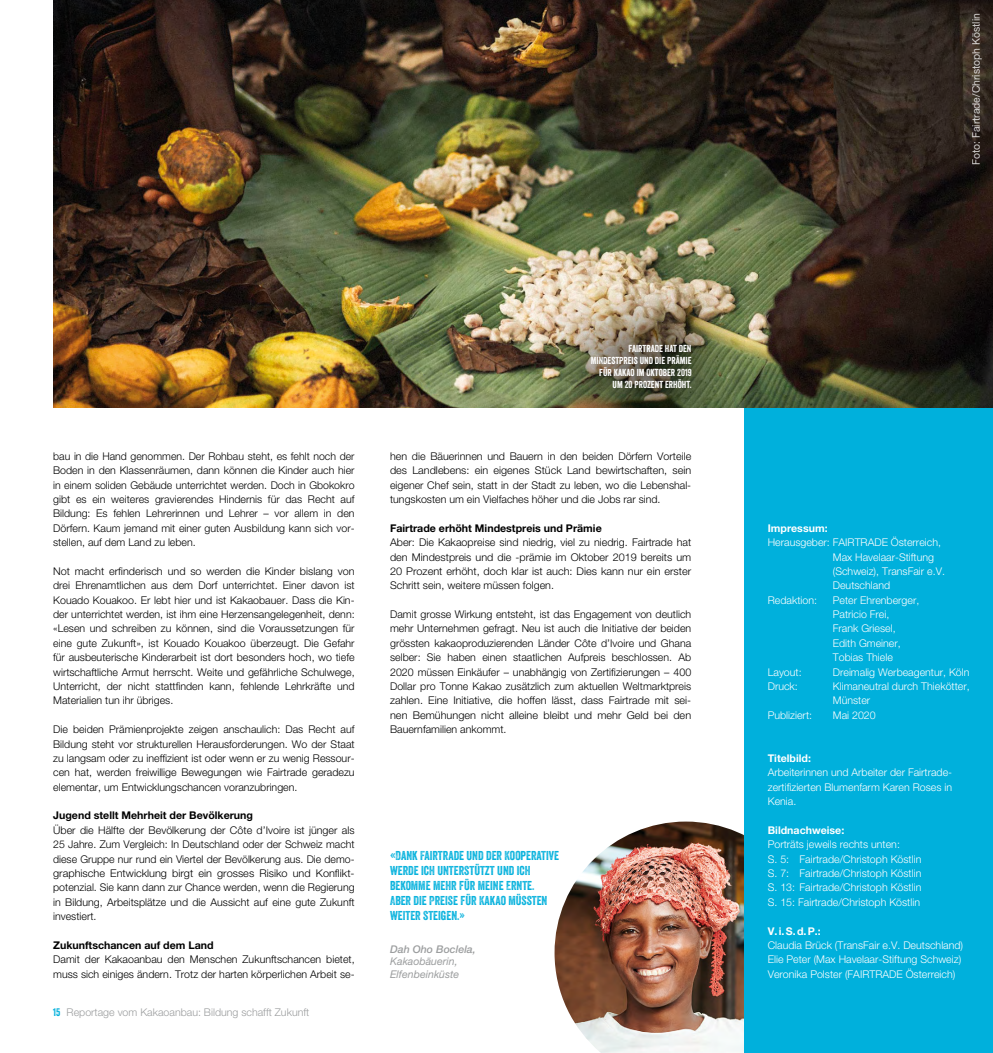
<style>
.page{position:relative;width:993px;height:1053px;background:#fff}
.page>*{position:absolute;margin:0;border:0;box-sizing:border-box;transform-origin:0 0}
.t1{font:12.5px/15px "Veneer Two";color:#00b0dc}
.t2{font:300 10.62px/14.4px "Helvetica Neue";color:#000;text-align:justify}
.t3{font:300 10.62px/14.4px "Helvetica Neue";color:#fff}
.t4{font:700 10.62px "Helvetica Neue";color:#000}
.t5{font:300 10.62px "Helvetica Neue";color:#9c9e9f}
.t6{font:700 10.62px "Helvetica Neue";color:#fff}
.t7{font:10.62px "Helvetica Neue LT Std";color:#fff}
.t8{font:italic 10.62px/12.5px "Helvetica Neue LT Std";color:#9c9e9f}
.t9{font:italic 500 10.62px "Helvetica Neue LT Std";color:#9c9e9f}
.t10{font:9.88px/11.8px "Veneer";color:#fff;text-align:right}
.s1{font-family:"Veneer";font-weight:400;color:#00b0dc}
</style>
<div class="page">
<img style="left:554px;top:821px;width:190px;height:231px">
<div style="left:744px;top:0;width:248px;height:1052px;background:#00b0dc"></div>
<img style="left:53px;top:0;width:939px;height:407px">
<div style="left:520px;top:287px;width:224px;height:120px;background:#000;opacity:.75"></div>
<p class="t2" style="left:53px;top:448px;width:303px">bau in die Hand genommen. Der Rohbau steht, es fehlt noch der Boden in den Klassenräumen, dann können die Kinder auch hier in einem soliden Gebäude unterrichtet werden. Doch in Gbokokro gibt es ein weiteres gravierendes Hindernis für das Recht auf Bildung: Es fehlen Lehrerinnen und Lehrer – vor allem in den Dörfern. Kaum jemand mit einer guten Ausbildung kann sich vor&shy;stellen, auf dem Land zu leben.</p>
<p class="t2" style="left:53px;top:563px;width:303px">Not macht erfinderisch und so werden die Kinder bislang von drei Ehrenamtlichen aus dem Dorf unterrichtet. Einer davon ist Kouado Kouakoo. Er lebt hier und ist Kakaobauer. Dass die Kin&shy;der unterrichtet werden, ist ihm eine Herzensangelegenheit, denn: «Lesen und schreiben zu können, sind die Voraussetzungen für eine gute Zukunft», ist Kouado Kouakoo überzeugt. Die Gefahr für ausbeuterische Kinderarbeit ist dort besonders hoch, wo tiefe wirtschaftliche Armut herrscht. Weite und gefährliche Schulwege, Unterricht, der nicht stattfinden kann, fehlende Lehrkräfte und Materialien tun ihr übriges.</p>
<p class="t2" style="left:53px;top:722px;width:303px">Die beiden Prämienprojekte zeigen anschaulich: Das Recht auf Bildung steht vor strukturellen Herausforderungen. Wo der Staat zu langsam oder zu ineffizient ist oder wenn er zu wenig Ressour&shy;cen hat, werden freiwillige Bewegungen wie Fairtrade geradezu elementar, um Entwicklungschancen voranzubringen.</p>
<p class="t4" style="left:53px;top:809px;width:201px">Jugend stellt Mehrheit der Bevölkerung</p>
<p class="t2" style="left:53px;top:822px;width:303px">Über die Hälfte der Bevölkerung der Côte d’Ivoire ist jünger als 25 Jahre. Zum Vergleich: In Deutschland oder der Schweiz macht diese Gruppe nur rund ein Viertel der Bevölkerung aus. Die demo&shy;graphische Entwicklung birgt ein grosses Risiko und Konflikt&shy;potenzial. Sie kann dann zur Chance werden, wenn die Regierung in Bildung, Arbeitsplätze und die Aussicht auf eine gute Zukunft investiert.</p>
<p class="t4" style="left:53px;top:938px;width:162px">Zukunftschancen auf dem Land</p>
<p class="t2" style="left:53px;top:952px;width:303px">Damit der Kakaoanbau den Menschen Zukunftschancen bietet, muss sich einiges ändern. Trotz der harten körperlichen Arbeit se---</p>
<p class="t5" style="left:53px;top:1005px;width:257px"><span class="s1">15</span> Reportage vom Kakaoanbau: Bildung schafft Zukunft</p>
<p class="t10" style="left:590px;top:343px;width:102px">FAIRTRADE HAT DEN<br>MINDESTPREIS UND DIE PRÄMIE<br>FÜR KAKAO IM OKTOBER 2019<br>UM 20 PROZENT ERHÖHT.</p>
<p class="t2" style="left:390px;top:448px;width:302px">hen die Bäuerinnen und Bauern in den beiden Dörfern Vorteile des Landlebens: ein eigenes Stück Land bewirtschaften, sein eigener Chef sein, statt in der Stadt zu leben, wo die Lebenshal&shy;tungskosten um ein Vielfaches höher und die Jobs rar sind.</p>
<p class="t4" style="left:390px;top:521px;width:213px">Fairtrade erhöht Mindestpreis und Prämie</p>
<p class="t2" style="left:390px;top:535px;width:302px">Aber: Die Kakaopreise sind niedrig, viel zu niedrig. Fairtrade hat den Mindestpreis und die -prämie im Oktober 2019 bereits um 20 Prozent erhöht, doch klar ist auch: Dies kann nur ein erster Schritt sein, weitere müssen folgen.</p>
<p class="t2" style="left:390px;top:607px;width:302px">Damit grosse Wirkung entsteht, ist das Engagement von deutlich mehr Unternehmen gefragt. Neu ist auch die Initiative der beiden grössten kakaoproduzierenden Länder Côte d’Ivoire und Ghana selber: Sie haben einen staatlichen Aufpreis beschlossen. Ab 2020 müssen Einkäufer – unabhängig von Zertifizierungen – 400<br>Dollar pro Tonne Kakao zusätzlich zum aktuellen Weltmarktpreis zahlen. Eine Initiative, die hoffen lässt, dass Fairtrade mit sei&shy;nen Bemühungen nicht alleine bleibt und mehr Geld bei den Bauernfamilien ankommt.</p>
<p class="t1" style="left:390px;top:848px;width:170px">«DANK FAIRTRADE UND DER KOOPERATIVE<br>WERDE ICH UNTERSTÜTZT UND ICH<br>BEKOMME MEHR FÜR MEINE ERNTE.<br>ABER DIE PREISE FÜR KAKAO MÜSSTEN<br>WEITER STEIGEN.»</p>
<p class="t9" style="left:390px;top:942px;width:87px">Dah Oho Boclela,</p>
<p class="t8" style="left:390px;top:954px;width:71px">Kakaobäuerin,<br>Elfenbeinküste</p>
<p class="t7" style="left:969px;top:165px;width:154px;rotate:-90deg">Foto: Fairtrade/Christoph Köstlin</p>
<p class="t6" style="left:767px;top:521px;width:61px">Impressum:</p>
<p class="t3" style="left:767px;top:535px;width:175px">Herausgeber: FAIRTRADE Österreich,</p>
<p class="t3" style="left:832px;top:549px;width:103px">Max Havelaar-Stiftung</p>
<p class="t3" style="left:832px;top:563px;width:114px">(Schweiz), TransFair e.V.</p>
<p class="t3" style="left:832px;top:578px;width:59px">Deutschland</p>
<p class="t3" style="left:767px;top:592px;width:51px">Redaktion:</p>
<p class="t3" style="left:832px;top:592px;width:88px">Peter Ehrenberger,<br>Patricio Frei,<br>Frank Griesel,<br>Edith Gmeiner,<br>Tobias Thiele</p>
<p class="t3" style="left:767px;top:664px;width:35px">Layout:</p>
<p class="t3" style="left:832px;top:664px;width:138px">Dreimalig Werbeagentur, Köln</p>
<p class="t3" style="left:767px;top:678px;width:32px">Druck:</p>
<p class="t3" style="left:832px;top:678px;width:138px">Klimaneutral durch Thiekötter,<br>Münster</p>
<p class="t3" style="left:767px;top:707px;width:46px">Publiziert:</p>
<p class="t3" style="left:832px;top:707px;width:44px">Mai 2020</p>
<p class="t6" style="left:767px;top:751px;width:45px">Titelbild:</p>
<p class="t3" style="left:767px;top:765px;width:186px;text-align:justify">Arbeiterinnen und Arbeiter der Fairtrade&shy;zertifizierten Blumenfarm Karen Roses in Kenia.</p>
<p class="t6" style="left:767px;top:823px;width:78px">Bildnachweise:</p>
<p class="t3" style="left:767px;top:837px;width:155px">Porträts jeweils rechts unten:<br>S. 5: Fairtrade/Christoph Köstlin S. 7: Fairtrade/Christoph Köstlin S. 13: Fairtrade/Christoph Köstlin S. 15: Fairtrade/Christoph Köstlin</p>
<p class="t6" style="left:767px;top:924px;width:54px">V.i.S.d.P.:</p>
<p class="t3" style="left:767px;top:937px;width:197px">Claudia Brück (TransFair e.V. Deutschland)<br>Elie Peter (Max Havelaar-Stiftung Schweiz)<br>Veronika Polster (FAIRTRADE Österreich)</p>
</div>
